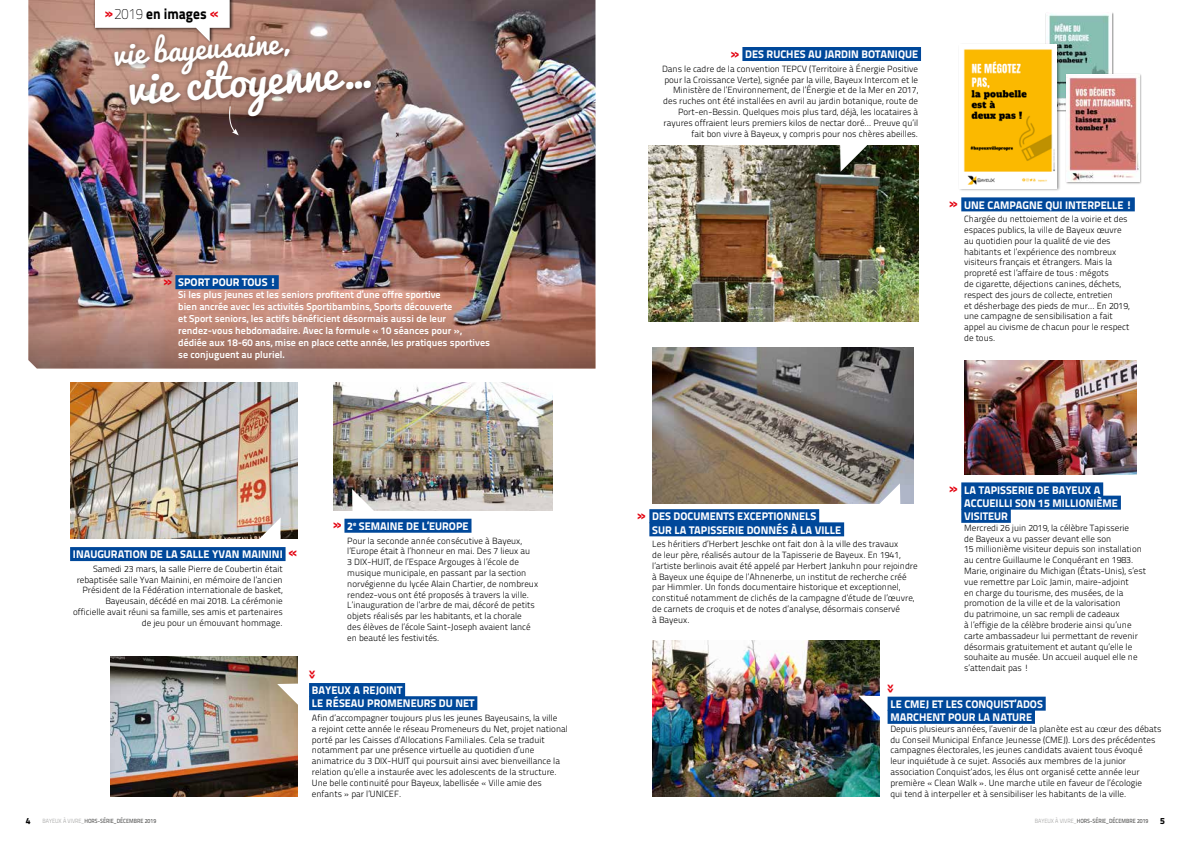
<style>
.page{position:relative;width:1191px;height:842px;background:#fff}
.page>*{position:absolute;margin:0;border:0;box-sizing:border-box;transform-origin:0 0}
.t1{font:43px "Pacifico";color:#fff}
.t2{font:30px "Pacifico";color:#fff}
.t3{font:15px "Titillium Text 14 L 999 wt";color:#000;scale:.9 1}
.t4{font:12px "Titillium Text 14 L 999 wt";color:#e30613;scale:.9 1}
.t5{font:800 11px/13.2px "Titillium Text 22 L";color:#fff}
.t6{font:700 10px/12px "Titillium Text 22 L";color:#fff}
.t7{font:300 9px/10.8px "Titillium Text 22 L";color:#000}
.t8{font:9px "Titillium Text 14 L 999 wt";color:#000}
.t9{font:6px "Titillium Text 14 L 600 wt";color:#575756;scale:.9 1}
.s1{font-size:12px;color:#e30613}
.s2{font-family:"Titillium Text 14 L";font-weight:700}
.s3{font-family:"Titillium Text 14 L 250 wt";color:#9d9d9c}
</style>
<div class="page">
<img style="left:28px;top:0;width:567px;height:30px">
<img style="left:28px;top:30px;width:567px;height:339px">
<div style="left:1045px;top:12px;width:69px;height:100px;background:#000;opacity:.4"></div>
<img style="left:1046px;top:13px;width:65px;height:97px">
<img style="left:334px;top:383px;width:219px;height:127px">
<img style="left:111px;top:656px;width:187px;height:141px">
<svg style="left:352px;top:489px;width:22px;height:30px"></svg>
<svg style="left:277px;top:683px;width:21px;height:22px"></svg>
<img style="left:649px;top:145px;width:269px;height:177px">
<img style="left:652px;top:347px;width:261px;height:156px">
<svg style="left:839px;top:145px;width:28px;height:27px"></svg>
<img style="left:964px;top:361px;width:172px;height:113px">
<div style="left:1065px;top:73px;width:77px;height:112px;background:#000;opacity:.4"></div>
<img style="left:1066px;top:74px;width:73px;height:108px">
<div style="left:961px;top:197px;width:173px;height:14px;background:#00489a"></div>
<div style="left:110px;top:30px;width:268px;height:93px;background:#000;opacity:.5"></div>
<svg style="left:227px;top:105px;width:12px;height:30px"></svg>
<div style="left:93px;top:0;width:141px;height:45px;background:#000;opacity:.75"></div>
<svg style="left:95px;top:0;width:135px;height:42px"></svg>
<div style="left:175px;top:275px;width:104px;height:14px;background:#00489a"></div>
<div style="left:344px;top:519px;width:127px;height:14px;background:#00489a"></div>
<div style="left:309px;top:683px;width:96px;height:14px;background:#00489a"></div>
<div style="left:309px;top:696px;width:168px;height:14px;background:#00489a"></div>
<img style="left:71px;top:383px;width:227px;height:156px">
<svg style="left:259px;top:517px;width:22px;height:22px"></svg>
<div style="left:70px;top:547px;width:215px;height:14px;background:#00489a"></div>
<img style="left:652px;top:641px;width:227px;height:156px">
<svg style="left:879px;top:483px;width:21px;height:21px"></svg>
<div style="left:742px;top:47px;width:179px;height:14px;background:#00489a"></div>
<div style="left:961px;top:482px;width:142px;height:14px;background:#00489a"></div>
<div style="left:961px;top:496px;width:159px;height:14px;background:#00489a"></div>
<div style="left:961px;top:509px;width:49px;height:14px;background:#00489a"></div>
<svg style="left:858px;top:696px;width:43px;height:21px"></svg>
<div style="left:649px;top:509px;width:170px;height:14px;background:#00489a"></div>
<div style="left:649px;top:522px;width:195px;height:14px;background:#00489a"></div>
<div style="left:958px;top:43px;width:102px;height:149px;background:#000;opacity:.4"></div>
<img style="left:959px;top:45px;width:97px;height:143px">
<div style="left:887px;top:697px;width:158px;height:14px;background:#00489a"></div>
<div style="left:887px;top:710px;width:148px;height:14px;background:#00489a"></div>
<h3 class="t3" style="left:105px;top:5px;width:129px"><span class="s1">&gt;&gt;</span><span class="s2">2019</span> en images <span class="s1">&lt;&lt;</span></h3>
<h2 class="t2" style="left:112px;top:38px;width:177px;rotate:-4deg">vie bayeusaine,</h2>
<h1 class="t1" style="left:126px;top:65px;width:246px;rotate:-4deg">vie citoyenne…</h1>
<p class="t5" style="left:178px;top:275px;width:99px">SPORT POUR TOUS !</p>
<p class="t6" style="left:178px;top:288px;width:313px">Si les plus jeunes et les seniors profitent d’une offre sportive<br>bien ancrée avec les activités Sportibambins, Sports découverte<br>et Sport seniors, les actifs bénéficient désormais aussi de leur rendez-vous hebdomadaire. Avec la formule « 10 séances pour », dédiée aux 18-60 ans, mise en place cette année, les pratiques sportives se conjuguent au pluriel.</p>
<h3 class="t4" style="left:163px;top:274px;width:12px">&gt;&gt;</h3>
<p class="t5" style="left:73px;top:547px;width:211px">INAUGURATION DE LA SALLE YVAN MAININI</p>
<p class="t7" style="left:73px;top:563px;width:211px;text-align:right">Samedi 23 mars, la salle Pierre de Coubertin était rebaptisée salle Yvan Mainini, en mémoire de l’ancien Président de la Fédération internationale de basket, Bayeusain, décédé en mai 2018. La cérémonie officielle avait réuni sa famille, ses amis et partenaires de jeu pour un émouvant hommage.</p>
<h3 class="t4" style="left:320px;top:670px;width:12px;rotate:90deg">&gt;&gt;</h3>
<p class="t5" style="left:347px;top:519px;width:123px">2<sup>e</sup> SEMAINE DE L’EUROPE</p>
<p class="t7" style="left:347px;top:534px;width:192px">Pour la seconde année consécutive à Bayeux, l’Europe était à l’honneur en mai. Des 7 lieux au<br>3 DIX-HUIT, de l’Espace Argouges à l’école de musique municipale, en passant par la section norvégienne du lycée Alain Chartier, de nombreux rendez-vous ont été proposés à travers la ville.<br>L’inauguration de l’arbre de mai, décoré de petits objets réalisés par les habitants, et la chorale<br>des élèves de l’école Saint-Joseph avaient lancé en beauté les festivités.</p>
<p class="t5" style="left:312px;top:683px;width:164px">BAYEUX A REJOINT<br>LE RÉSEAU PROMENEURS DU NET</p>
<p class="t7" style="left:312px;top:712px;width:257px">Afin d’accompagner toujours plus les jeunes Bayeusains, la ville<br>a rejoint cette année le réseau Promeneurs du Net, projet national porté par les Caisses d’Allocations Familiales. Cela se traduit notamment par une présence virtuelle au quotidien d’une animatrice du 3 DIX-HUIT qui poursuit ainsi avec bienveillance la relation qu’elle a instaurée avec les adolescents de la structure.<br>Une belle continuité pour Bayeux, labellisée « Ville amie des enfants » par l’UNICEF.</p>
<h3 class="t4" style="left:739px;top:62px;width:12px;rotate:-180deg">&lt;&lt;</h3>
<p class="t5" style="left:745px;top:47px;width:174px">DES RUCHES AU JARDIN BOTANIQUE</p>
<p class="t7" style="left:662px;top:63px;width:257px;text-align:right">Dans le cadre de la convention TEPCV (Territoire à Énergie Positive pour la Croissance Verte), signée par la ville, Bayeux Intercom et le Ministère de l’Environnement, de l’Énergie et de la Mer en 2017, des ruches ont été installées en avril au jardin botanique, route de Port-en-Bessin. Quelques mois plus tard, déjà, les locataires à rayures offraient leurs premiers kilos de nectar doré… Preuve qu’il fait bon vivre à Bayeux, y compris pour nos chères abeilles.</p>
<p class="t5" style="left:964px;top:197px;width:169px">UNE CAMPAGNE QUI INTERPELLE !</p>
<p class="t7" style="left:964px;top:213px;width:167px">Chargée du nettoiement de la voirie et des espaces publics, la ville de Bayeux œuvre au quotidien pour la qualité de vie des habitants et l’expérience des nombreux visiteurs français et étrangers. Mais la propreté est l’affaire de tous : mégots<br>de cigarette, déjections canines, déchets, respect des jours de collecte, entretien<br>et désherbage des pieds de mur... En 2019, une campagne de sensibilisation a fait appel au civisme de chacun pour le respect de tous.</p>
<h3 class="t4" style="left:949px;top:196px;width:12px">&gt;&gt;</h3>
<p class="t5" style="left:652px;top:509px;width:191px">DES DOCUMENTS EXCEPTIONNELS<br>SUR LA TAPISSERIE DONNÉS À LA VILLE</p>
<p class="t7" style="left:652px;top:538px;width:267px">Les héritiers d’Herbert Jeschke ont fait don à la ville des travaux<br>de leur père, réalisés autour de la Tapisserie de Bayeux. En 1941, l’artiste berlinois avait été appelé par Herbert Jankuhn pour rejoindre à Bayeux une équipe de l’Ahnenerbe, un institut de recherche créé par Himmler. Un fonds documentaire historique et exceptionnel, constitué notamment de clichés de la campagne d’étude de l’œuvre, de carnets de croquis et de notes d’analyse, désormais conservé<br>à Bayeux.</p>
<h3 class="t4" style="left:637px;top:508px;width:12px">&gt;&gt;</h3>
<h3 class="t4" style="left:898px;top:684px;width:12px;rotate:90deg">&gt;&gt;</h3>
<p class="t5" style="left:964px;top:482px;width:155px">LA TAPISSERIE DE BAYEUX A<br>ACCUEILLI SON 15 MILLIONIÈME<br>VISITEUR</p>
<p class="t7" style="left:964px;top:522px;width:184px">Mercredi 26 juin 2019, la célèbre Tapisserie<br>de Bayeux a vu passer devant elle son<br>15 millionième visiteur depuis son installation au centre Guillaume le Conquérant en 1983.<br>Marie, originaire du Michigan (États-Unis), s’est vue remettre par Loïc Jamin, maire-adjoint<br>en charge du tourisme, des musées, de la promotion de la ville et de la valorisation<br>du patrimoine, un sac rempli de cadeaux<br>à l’effigie de la célèbre broderie ainsi qu’une carte ambassadeur lui permettant de revenir désormais gratuitement et autant qu’elle le souhaite au musée. Un accueil auquel elle ne s’attendait pas !</p>
<h3 class="t4" style="left:949px;top:482px;width:12px">&gt;&gt;</h3>
<p class="t5" style="left:890px;top:697px;width:154px">LE CMEJ ET LES CONQUIST’ADOS<br>MARCHENT POUR LA NATURE</p>
<p class="t7" style="left:890px;top:723px;width:272px">Depuis plusieurs années, l’avenir de la planète est au cœur des débats du Conseil Municipal Enfance Jeunesse (CMEJ). Lors des précédentes campagnes électorales, les jeunes candidats avaient tous évoqué<br>leur inquiétude à ce sujet. Associés aux membres de la junior association Conquist’ados, les élus ont organisé cette année leur première « Clean Walk ». Une marche utile en faveur de l’écologie<br>qui tend à interpeller et à sensibiliser les habitants de la ville.</p>
<p class="t8" style="left:26px;top:815px;width:6px">4</p>
<p class="t9" style="left:43px;top:817px;width:128px"><span class="s3">BAYEUX À VIVRE_</span>HORS-SÉRIE_DÉCEM BRE 2019</p>
<p class="t9" style="left:1034px;top:817px;width:128px"><span class="s3">BAYEUX À VIVRE_</span>HORS-SÉRIE_DÉCEM BRE 2019</p>
<p class="t8" style="left:1160px;top:815px;width:6px">5</p>
</div>
